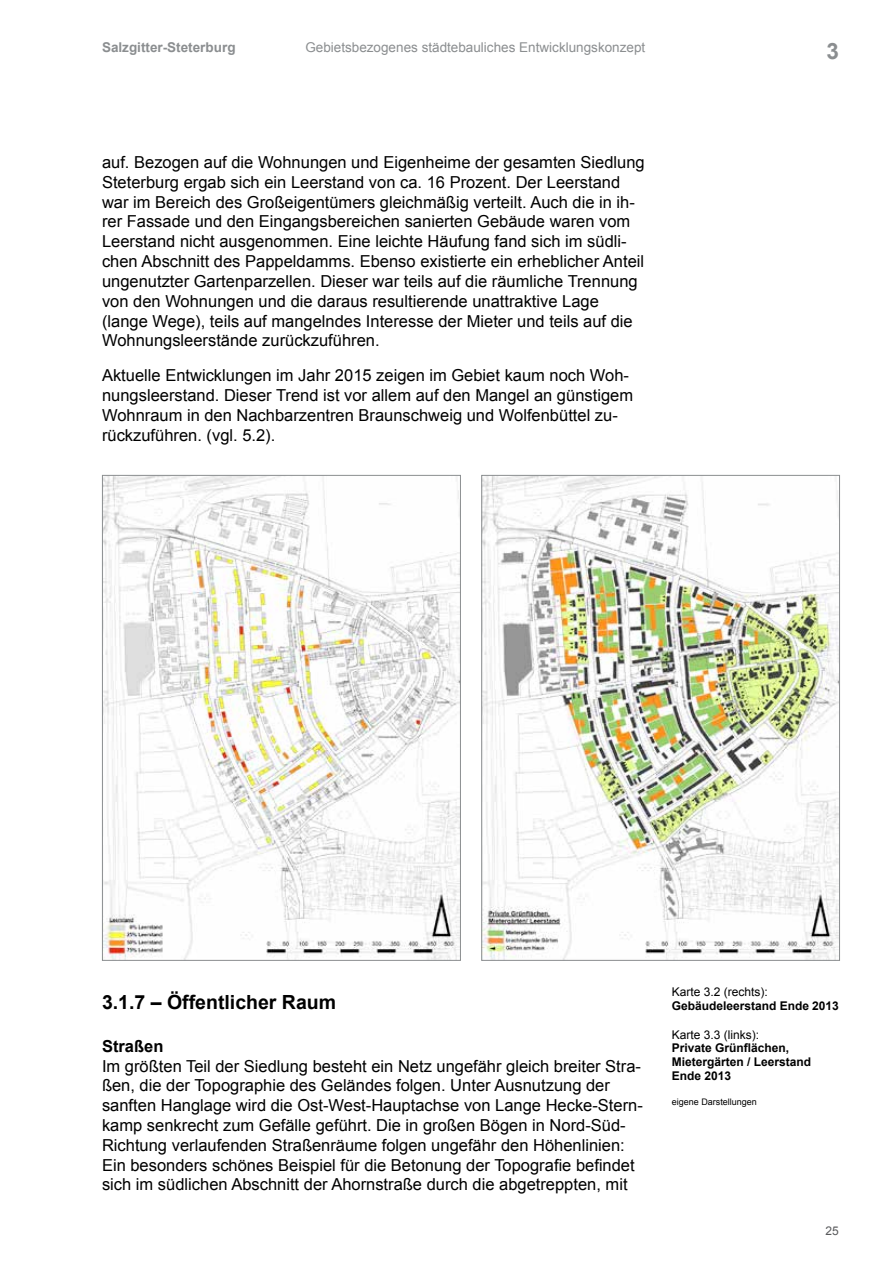
<style>
.page{position:relative;width:893px;height:1263px;background:#fff}
.page>*{position:absolute;margin:0;border:0;box-sizing:border-box;transform-origin:0 0}
.t1{font:700 22.5px "Arial";color:#8b8e90}
.t2{font:700 19.5px "Arial";color:#000}
.t3{font:16.5px/19.8px "Arial";color:#000}
.t4{font:700 16.5px "Arial";color:#000}
.t5{font:13.5px "Arial";color:#8b8e90}
.t6{font:700 13.5px "Arial";color:#8b8e90}
.t7{font:700 12px/13.8px "Arial";color:#000}
.t8{font:12px "Arial";color:#000}
.t9{font:12px "Arial";color:#58595b}
.t10{font:9px "Arial";color:#000}
</style>
<div class="page">
<img style="left:104px;top:477px;width:355px;height:482px">
<img style="left:483px;top:477px;width:355px;height:482px">
<p class="t6" style="left:102px;top:39px;width:135px">Salzgitter-Steterburg</p>
<p class="t5" style="left:305px;top:39px;width:341px">Gebietsbezogenes städtebauliches Entwicklungskonzept</p>
<h1 class="t1" style="left:826px;top:36px;width:14px">3</h1>
<p class="t3" style="left:102px;top:153px;width:544px">auf. Bezogen auf die Wohnungen und Eigenheime der gesamten Siedlung Steterburg ergab sich ein Leerstand von ca. 16 Prozent. Der Leerstand war im Bereich des Großeigentümers gleichmäßig verteilt. Auch die in ih&shy;rer Fassade und den Eingangsbereichen sanierten Gebäude waren vom Leerstand nicht ausgenommen. Eine leichte Häufung fand sich im südli&shy;chen Abschnitt des Pappeldamms. Ebenso existierte ein erheblicher Anteil ungenutzter Gartenparzellen. Dieser war teils auf die räumliche Trennung von den Wohnungen und die daraus resultierende unattraktive Lage (lange Wege), teils auf mangelndes Interesse der Mieter und teils auf die Wohnungsleerstände zurückzuführen.</p>
<p class="t3" style="left:102px;top:366px;width:533px">Aktuelle Entwicklungen im Jahr 2015 zeigen im Gebiet kaum noch Woh&shy;nungsleerstand. Dieser Trend ist vor allem auf den Mangel an günstigem Wohnraum in den Nachbarzentren Braunschweig und Wolfenbüttel zu&shy;rückzuführen. (vgl. 5.2).</p>
<p class="t2" style="left:102px;top:989px;width:236px">3.1.7 – Öffentlicher Raum</p>
<p class="t4" style="left:102px;top:1035px;width:63px">Straßen</p>
<p class="t3" style="left:102px;top:1056px;width:542px">Im größten Teil der Siedlung besteht ein Netz ungefähr gleich breiter Stra&shy;ßen, die der Topographie des Geländes folgen. Unter Ausnutzung der sanften Hanglage wird die Ost-West-Hauptachse von Lange Hecke-Stern&shy;kamp senkrecht zum Gefälle geführt. Die in großen Bögen in Nord-Süd-Richtung verlaufenden Straßenräume folgen ungefähr den Höhenlinien:<br>Ein besonders schönes Beispiel für die Betonung der Topografie befindet sich im südlichen Abschnitt der Ahornstraße durch die abgetreppten, mit</p>
<p class="t8" style="left:672px;top:984px;width:98px">Karte 3.2 (rechts):</p>
<p class="t7" style="left:672px;top:999px;width:169px">Gebäudeleerstand Ende 2013</p>
<p class="t8" style="left:672px;top:1026px;width:89px">Karte 3.3 (links):</p>
<p class="t7" style="left:672px;top:1041px;width:141px">Private Grünflächen,<br>Mietergärten / Leerstand<br>Ende 2013</p>
<p class="t10" style="left:672px;top:1096px;width:87px">eigene Darstellungen</p>
<p class="t9" style="left:826px;top:1223px;width:15px">25</p>
</div>
